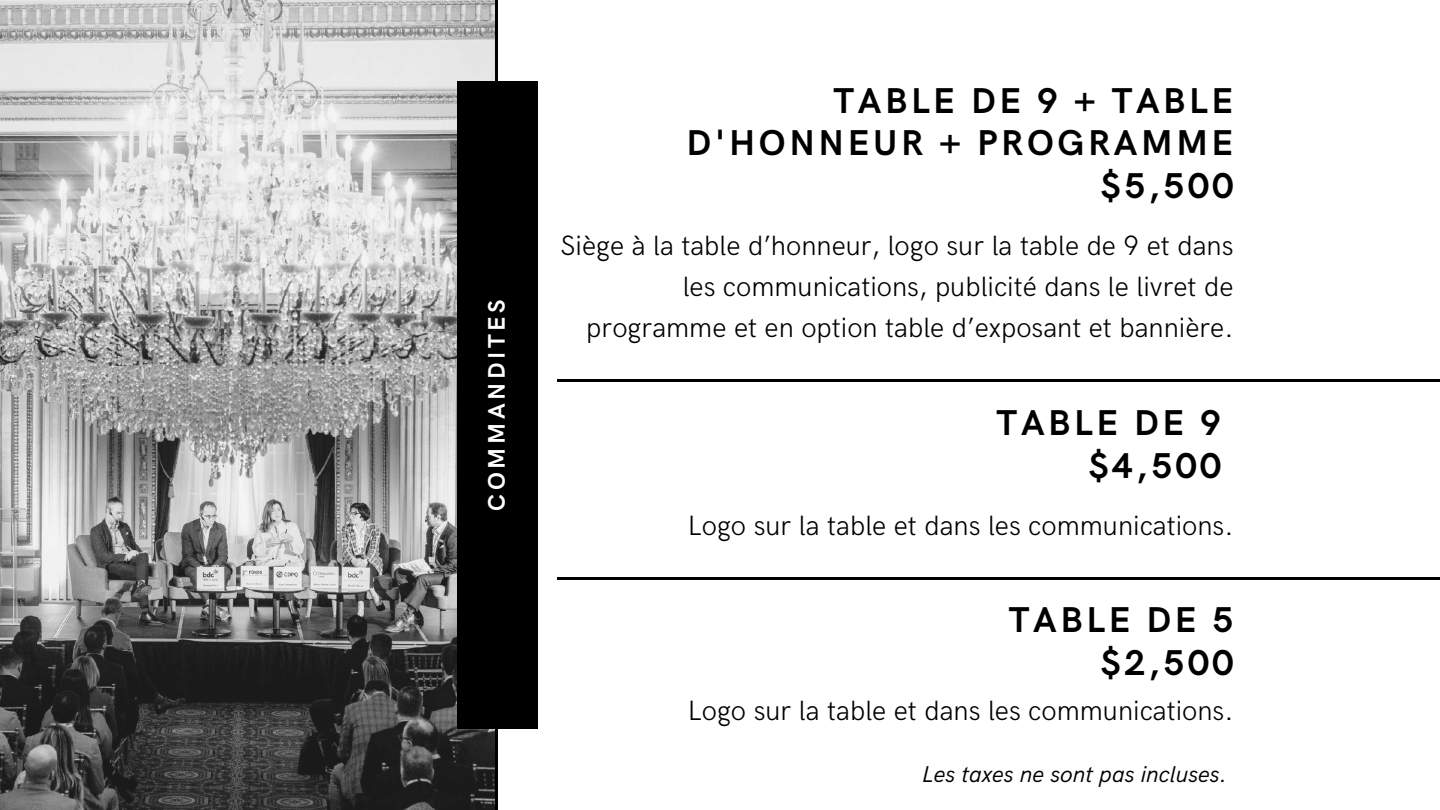
<style>
.page{position:relative;width:1440px;height:810px;background:#fff}
.page>*{position:absolute;margin:0;border:0;box-sizing:border-box;transform-origin:0 0}
.t1{font:700 36px/42.8px "HK Grotesk";letter-spacing:.1em;color:#000;text-align:right}
.t2{font:300 28px/41.2px "HK Grotesk";color:#000;text-align:right}
.t3{font:700 24px "HK Grotesk";letter-spacing:.15em;color:#fff}
.t4{font:italic 23px "HK Grotesk";color:#000}
</style>
<div class="page">
<img style="left:0;top:0;width:495px;height:810px">
<hr style="left:495px;top:0;width:3px;height:810px;background:#000">
<div style="left:458px;top:81px;width:80px;height:648px;background:#000"></div>
<hr style="left:557px;top:379px;width:883px;height:3px;background:#000">
<hr style="left:557px;top:577px;width:883px;height:3px;background:#000">
<p class="t3" style="left:483px;top:511px;width:213px;rotate:-90deg">COMMANDITES</p>
<p class="t1" style="left:686px;top:80px;width:549px">TABLE DE 9 + TABLE<br>D'HONNEUR + PROGRAMME $5,500</p>
<p class="t2" style="left:560px;top:226px;width:675px">Siège à la table d’honneur, logo sur la table de 9 et dans les communications, publicité dans le livret de programme et en option table d’exposant et bannière.</p>
<p class="t1" style="left:997px;top:403px;width:226px">TABLE DE 9 $4,500</p>
<p class="t2" style="left:688px;top:506px;width:547px">Logo sur la table et dans les communications.</p>
<p class="t1" style="left:1009px;top:600px;width:226px">TABLE DE 5 $2,500</p>
<p class="t2" style="left:688px;top:691px;width:547px">Logo sur la table et dans les communications.</p>
<p class="t4" style="left:922px;top:761px;width:307px">Les taxes ne sont pas incluses.</p>
</div>
